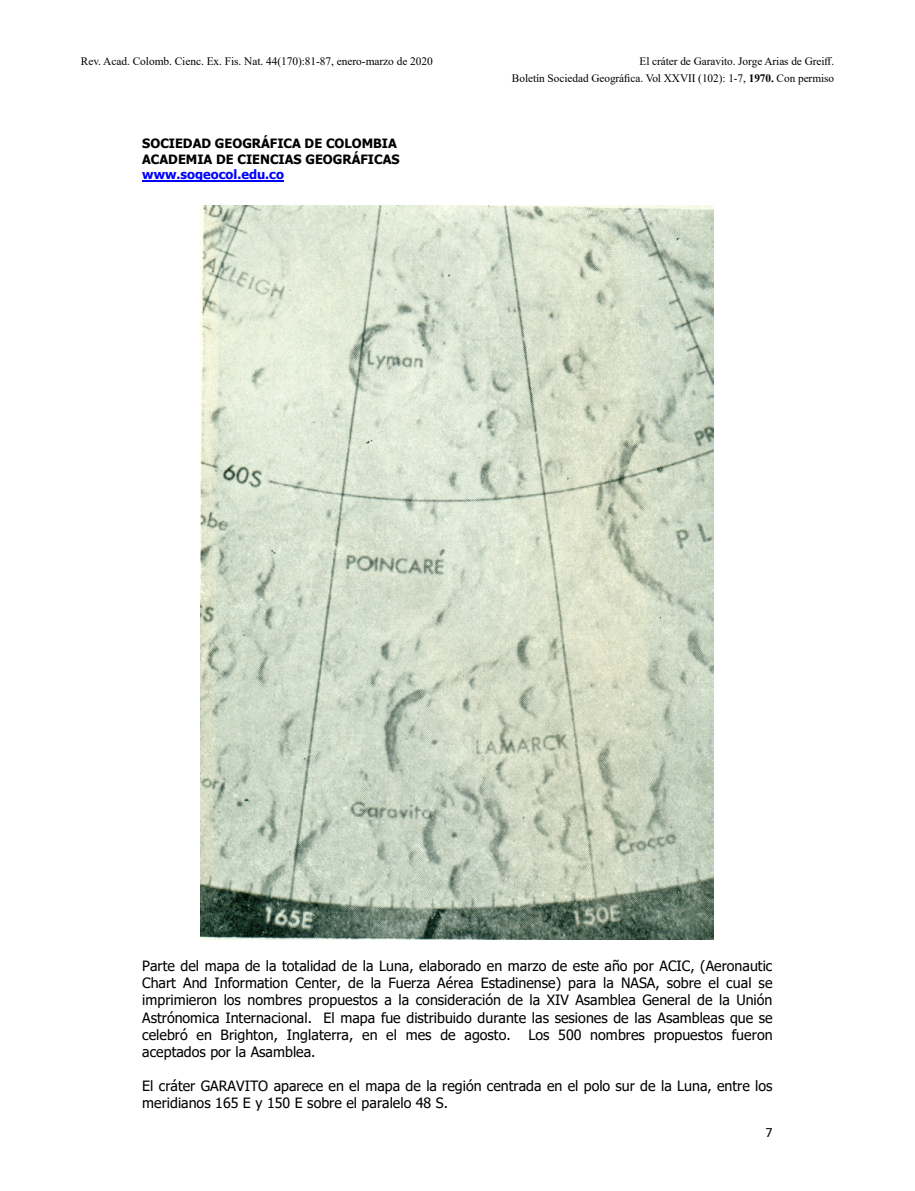
<style>
.page{position:relative;width:915px;height:1191px;background:#fff}
.page>*{position:absolute;margin:0;border:0;box-sizing:border-box;transform-origin:0 0}
.t1{font:14.25px/17.2px "Tahoma";color:#000;text-align:justify}
.t2{font:14.25px "Calibri";color:#000}
.t3{font:700 12.9px/15.6px "Tahoma";color:#000}
.t4{font:700 12.9px "Tahoma";letter-spacing:.005em;color:#00f}
.t5{font:11.4px/16.5px "Times New Roman";letter-spacing:-.005em;color:#000;text-align:right}
.s1{font-weight:700}
</style>
<div class="page">
<hr style="left:142px;top:180px;width:142px;height:1px;background:#00f">
<img style="left:201px;top:205px;width:512px;height:734px">
<p class="t5" style="left:81px;top:53px;width:353px">Rev. Acad. Colomb. Cienc. Ex. Fis. Nat. 44(170):81-87, enero-marzo de 2020</p>
<p class="t3" style="left:142px;top:136px;width:259px">SOCIEDAD GEOGRÁFICA DE COLOMBIA<br>ACADEMIA DE CIENCIAS GEOGRÁFICAS</p>
<p class="t4" style="left:142px;top:166px;width:143px">www.sogeocol.edu.co</p>
<p class="t5" style="left:512px;top:53px;width:323px">El cráter de Garavito. Jorge Arias de Greiff.<br>Boletín Sociedad Geográfica. Vol XXVII (102): 1-7, <span class="s1">1970.</span> Con permiso</p>
<p class="t1" style="left:142px;top:957px;width:631px">Parte del mapa de la totalidad de la Luna, elaborado en marzo de este año por ACIC, (Aeronautic Chart And Information Center, de la Fuerza Aérea Estadinense) para la NASA, sobre el cual se imprimieron los nombres propuestos a la consideración de la XIV Asamblea General de la Unión Astrónomica Internacional. El mapa fue distribuido durante las sesiones de las Asambleas que se celebró en Brighton, Inglaterra, en el mes de agosto. Los 500 nombres propuestos fueron aceptados por la Asamblea.</p>
<p class="t1" style="left:142px;top:1078px;width:631px">El cráter GARAVITO aparece en el mapa de la región centrada en el polo sur de la Luna, entre los meridianos 165 E y 150 E sobre el paralelo 48 S.</p>
<p class="t2" style="left:765px;top:1122px;width:9px">7</p>
</div>
